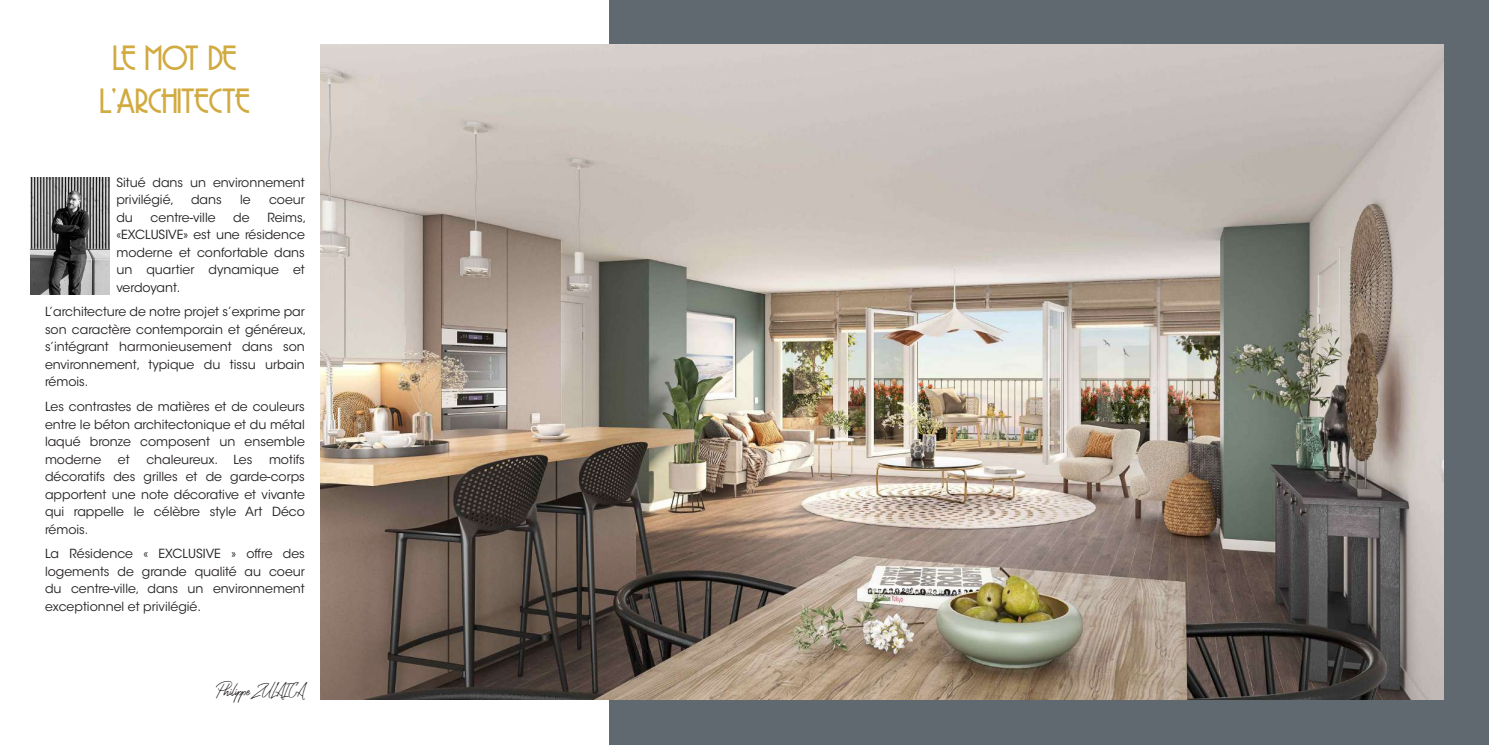
<style>
.page{position:relative;width:1489px;height:745px;background:#fff}
.page>*{position:absolute;margin:0;border:0;box-sizing:border-box;transform-origin:0 0}
.t1{font:32.5px/42.5px "Copasetic";color:#d1aa40;text-align:center}
.t2{font:22.5px "Sansa Dior";color:#231f20}
.t3{font:12.5px/17.5px "ITC Avant Garde Std";color:#231f20;text-align:justify}
</style>
<div class="page">
<div style="left:609px;top:0;width:879px;height:744px;background:#5f696f"></div>
<img style="left:321px;top:44px;width:1122px;height:655px">
<img style="left:31px;top:177px;width:78px;height:117px">
<h1 class="t1" style="left:100px;top:38px;width:151px">LE MOT DE<br>L’ARCHITECTE</h1>
<p class="t3" style="left:116px;top:173px;width:190px">Situé dans un environnement privilégié,</p>
<p class="t3" style="left:191px;top:191px;width:32px">dans</p>
<p class="t3" style="left:240px;top:191px;width:12px">le</p>
<p class="t3" style="left:269px;top:191px;width:37px">coeur</p>
<p class="t3" style="left:116px;top:208px;width:191px;text-indent:151px">Reims, «EXCLUSIVE» est une résidence moderne et confortable dans un quartier dynamique et verdoyant.</p>
<p class="t3" style="left:45px;top:303px;width:263px">L’architecture de notre projet s’exprime par son caractère contemporain et généreux, s’intégrant harmonieusement dans son environnement, typique du tissu urbain rémois.</p>
<p class="t3" style="left:45px;top:397px;width:261px">Les contrastes de matières et de couleurs entre le béton architectonique et du métal laqué bronze composent un ensemble moderne</p>
<p class="t3" style="left:116px;top:208px;width:18px">du</p>
<p class="t3" style="left:151px;top:208px;width:66px">centre-ville</p>
<p class="t3" style="left:233px;top:208px;width:18px">de</p>
<p class="t3" style="left:45px;top:450px;width:261px;text-indent:224px">motifs décoratifs des grilles et de garde-corps apportent une note décorative et vivante qui rappelle le célèbre style Art Déco rémois.</p>
<p class="t3" style="left:45px;top:545px;width:261px">La Résidence « EXCLUSIVE » offre des logements de grande qualité au coeur du centre-ville, dans un environnement exceptionnel et privilégié.</p>
<p class="t3" style="left:118px;top:450px;width:13px">et</p>
<p class="t3" style="left:146px;top:450px;width:108px">chaleureux. Les</p>
<h2 class="t2" style="left:218px;top:677px;width:89px">Philippe ZULAICA</h2>
</div>
